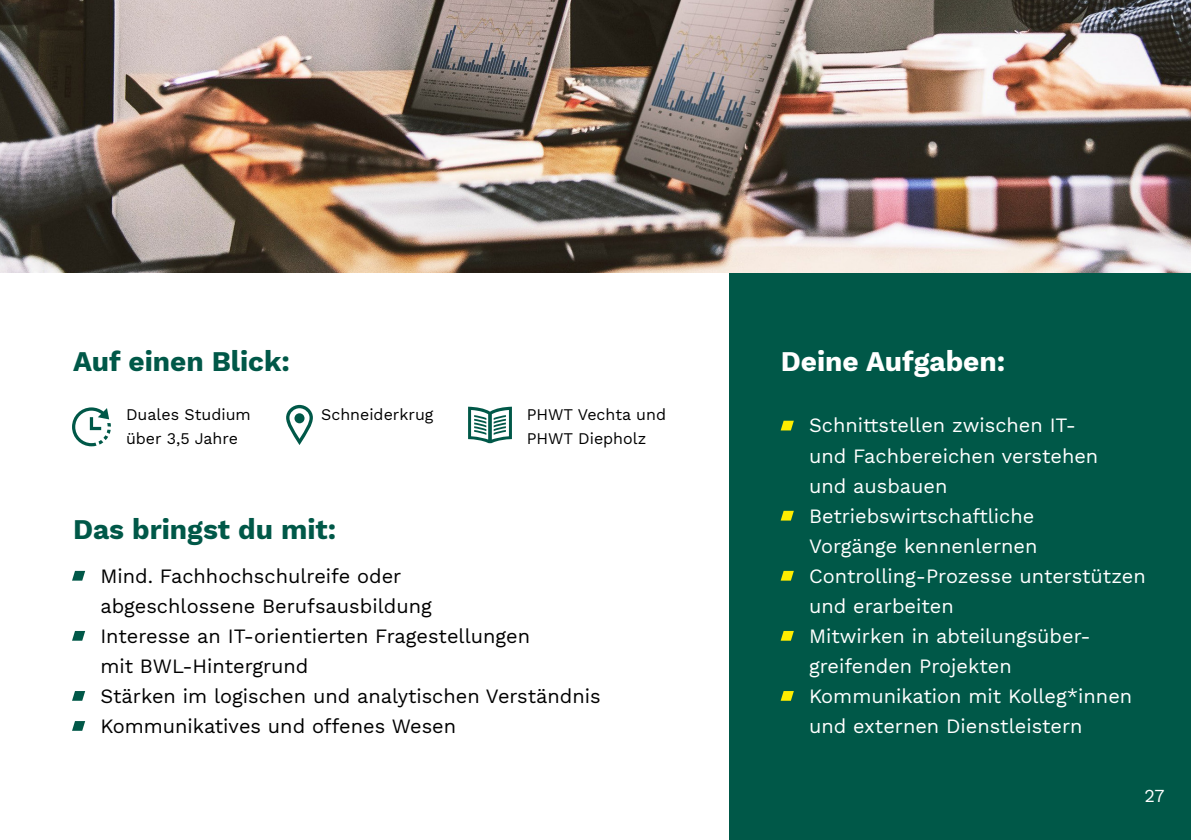
<style>
.page{position:relative;width:1191px;height:840px;background:#fff}
.page>*{position:absolute;margin:0;border:0;box-sizing:border-box;transform-origin:0 0}
.t1{font:700 28px "Work Sans";color:#005848}
.t2{font:700 28px "Work Sans";color:#fff}
.t3{font:20px/30px "Work Sans";color:#fff}
.t4{font:20px/30px "Work Sans";color:#000}
.t5{font:18px "Work Sans";color:#fff}
.t6{font:16px/24px "Work Sans";color:#000}
</style>
<div class="page">
<svg style="left:72px;top:407px;width:39px;height:39px"></svg>
<svg style="left:286px;top:404px;width:27px;height:41px"></svg>
<svg style="left:468px;top:406px;width:44px;height:37px"></svg>
<div style="left:729px;top:0;width:462px;height:839px;background:#005848"></div>
<svg style="left:780px;top:420px;width:14px;height:10px"></svg>
<svg style="left:780px;top:510px;width:14px;height:10px"></svg>
<svg style="left:781px;top:570px;width:13px;height:10px"></svg>
<svg style="left:781px;top:631px;width:13px;height:9px"></svg>
<svg style="left:781px;top:691px;width:13px;height:9px"></svg>
<svg style="left:72px;top:570px;width:13px;height:10px"></svg>
<svg style="left:72px;top:631px;width:13px;height:9px"></svg>
<svg style="left:72px;top:691px;width:13px;height:9px"></svg>
<svg style="left:72px;top:721px;width:13px;height:9px"></svg>
<img style="left:0;top:0;width:1191px;height:272px">
<h1 class="t1" style="left:73px;top:340px;width:218px">Auf einen Blick:</h1>
<h1 class="t2" style="left:780px;top:340px;width:226px">Deine Aufgaben:</h1>
<p class="t6" style="left:126px;top:401px;width:126px">Duales Studium über 3,5 Jahre</p>
<p class="t6" style="left:321px;top:401px;width:114px">Schneiderkrug</p>
<p class="t6" style="left:527px;top:401px;width:141px">PHWT Vechta und<br>PHWT Diepholz</p>
<p class="t3" style="left:809px;top:409px;width:338px">Schnittstellen zwischen IT-<br>und Fachbereichen verstehen<br>und ausbauen<br>Betriebswirtschaftliche<br>Vorgänge kennenlernen<br>Controlling-Prozesse unterstützen und erarbeiten<br>Mitwirken in abteilungsüber&shy;greifenden Projekten<br>Kommunikation mit Kolleg*innen und externen Dienstleistern</p>
<h1 class="t1" style="left:73px;top:507px;width:265px">Das bringst du mit:</h1>
<p class="t4" style="left:100px;top:559px;width:502px">Mind. Fachhochschulreife oder<br>abgeschlossene Berufsausbildung<br>Interesse an IT-orientierten Fragestellungen<br>mit BWL-Hintergrund<br>Stärken im logischen und analytischen Verständnis Kommunikatives und offenes Wesen</p>
<p class="t5" style="left:1144px;top:781px;width:22px">27</p>
</div>
